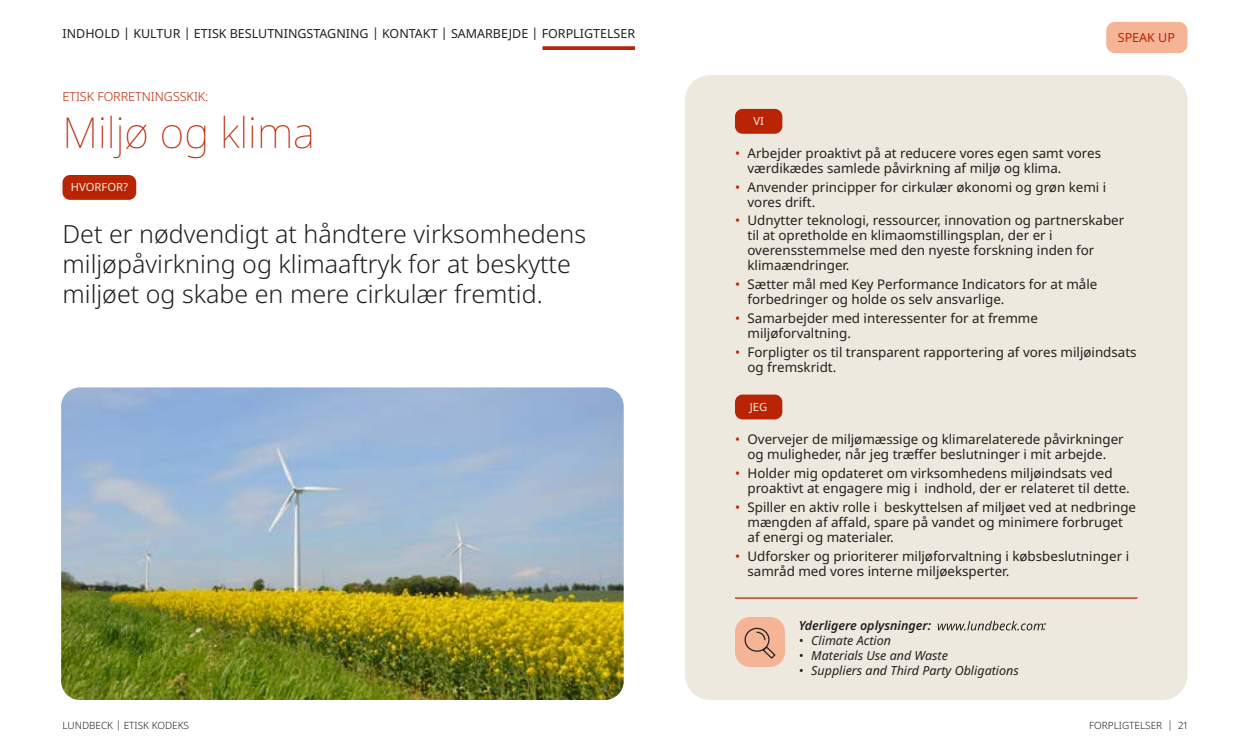
<style>
.page{position:relative;width:1250px;height:750px;background:#fff}
.page>*{position:absolute;margin:0;border:0;box-sizing:border-box;transform-origin:0 0}
.t1{font:100 42.5px "Noto Sans";color:#b92504}
.t2{font:300 25px/30px "Noto Sans";color:#22201f}
.t3{font:13.38px/15px "Noto Sans";color:#22201f}
.t4{font:12.5px "Noto Sans";color:#22201f}
.t5{font:italic 12.5px "Noto Sans";color:#22201f}
.t6{font:italic 600 12.5px "Noto Sans";color:#22201f}
.t7{font:300 12.5px "Noto Sans";color:#b92504}
.t8{font:12.5px "Noto Sans";color:#b92504}
.t9{font:11.25px "Noto Sans";color:#ede9de}
.t10{font:300 10px "Noto Sans";color:#22201f}
.s1{color:#b92504}
</style>
<div class="page">
<div style="left:1106px;top:22px;width:82px;height:31px;background:#f5b496;border-radius:9px"></div>
<svg style="left:542px;top:46px;width:93px;height:4px"></svg>
<div style="left:685px;top:75px;width:503px;height:625px;background:#ede9de;border-radius:25px"></div>
<div style="left:62px;top:175px;width:74px;height:25px;background:#b92504;border-radius:8px"></div>
<hr style="left:735px;top:597px;width:403px;height:2px;background:#b92504">
<div style="left:735px;top:617px;width:50px;height:50px;background:#f5b496;border-radius:15px"></div>
<svg style="left:938px;top:621px;width:105px;height:10px"></svg>
<svg style="left:744px;top:627px;width:32px;height:32px"></svg>
<div style="left:735px;top:395px;width:47px;height:24px;background:#b92504;border-radius:8px"></div>
<div style="left:735px;top:109px;width:47px;height:25px;background:#b92504;border-radius:8px"></div>
<img style="left:61px;top:388px;width:563px;height:312px">
<p class="t4" style="left:63px;top:27px;width:574px">INDHOLD | KULTUR | ETISK BESLUTNINGSTAGNING | KONTAKT | SAMARBEJDE | FORPLIGTELSER</p>
<p class="t8" style="left:1118px;top:30px;width:59px">SPEAK UP</p>
<p class="t7" style="left:62px;top:89px;width:147px">ETISK FORRETNINGSSKIK:</p>
<h1 class="t1" style="left:62px;top:102px;width:254px">Miljø og klima</h1>
<p class="t9" style="left:71px;top:181px;width:59px">HVORFOR?</p>
<h2 class="t2" style="left:62px;top:219px;width:525px">Det er nødvendigt at håndtere virksomhedens miljøpåvirkning og klimaaftryk for at beskytte miljøet og skabe en mere cirkulær fremtid.</h2>
<p class="t10" style="left:62px;top:720px;width:128px">LUNDBECK | ETISK KODEKS</p>
<p class="t9" style="left:753px;top:115px;width:12px">VI</p>
<p class="t3" style="left:748px;top:146px;width:355px;text-indent:-13px"><span class="s1">•</span> Arbejder proaktivt på at reducere vores egen samt vores værdikædes samlede påvirkning af miljø og klima.</p>
<p class="t3" style="left:748px;top:180px;width:360px;text-indent:-13px"><span class="s1">•</span> Anvender principper for cirkulær økonomi og grøn kemi i vores drift.</p>
<p class="t3" style="left:748px;top:213px;width:378px;text-indent:-13px"><span class="s1">•</span> Udnytter teknologi, ressourcer, innovation og partnerskaber til at opretholde en klimaomstillingsplan, der er i overensstemmelse med den nyeste forskning inden for klimaændringer.</p>
<p class="t3" style="left:748px;top:277px;width:351px;text-indent:-13px"><span class="s1">•</span> Sætter mål med Key Performance Indicators for at måle forbedringer og holde os selv ansvarlige.</p>
<p class="t3" style="left:748px;top:311px;width:292px;text-indent:-13px"><span class="s1">•</span> Samarbejder med interessenter for at fremme miljøforvaltning.</p>
<p class="t3" style="left:748px;top:345px;width:391px;text-indent:-13px"><span class="s1">•</span> Forpligter os til transparent rapportering af vores miljøindsats og fremskridt.</p>
<p class="t9" style="left:750px;top:400px;width:19px">JEG</p>
<p class="t3" style="left:735px;top:432px;width:390px;text-align:center"><span class="s1">•</span> Overvejer de miljømæssige og klimarelaterede påvirkninger og muligheder, når jeg træffer beslutninger i mit arbejde.</p>
<p class="t3" style="left:748px;top:466px;width:384px;text-indent:-13px"><span class="s1">•</span> Holder mig opdateret om virksomhedens miljøindsats ved proaktivt at engagere mig i indhold, der er relateret til dette.</p>
<p class="t3" style="left:748px;top:500px;width:390px;text-indent:-13px"><span class="s1">•</span> Spiller en aktiv rolle i beskyttelsen af miljøet ved at nedbringe mængden af affald, spare på vandet og minimere forbruget af energi og materialer.</p>
<p class="t3" style="left:748px;top:549px;width:383px;text-indent:-13px"><span class="s1">•</span> Udforsker og prioriterer miljøforvaltning i købsbeslutninger i samråd med vores interne miljøeksperter.</p>
<p class="t6" style="left:799px;top:619px;width:134px">Yderligere oplysninger:</p>
<p class="t5" style="left:1043px;top:619px;width:5px">:</p>
<p class="t5" style="left:799px;top:634px;width:94px">• Climate Action</p>
<p class="t5" style="left:799px;top:649px;width:151px">• Materials Use and Waste</p>
<p class="t5" style="left:799px;top:664px;width:222px">• Suppliers and Third Party Obligations</p>
<p class="t10" style="left:1089px;top:720px;width:100px">FORPLIGTELSER | 21</p>
</div>
